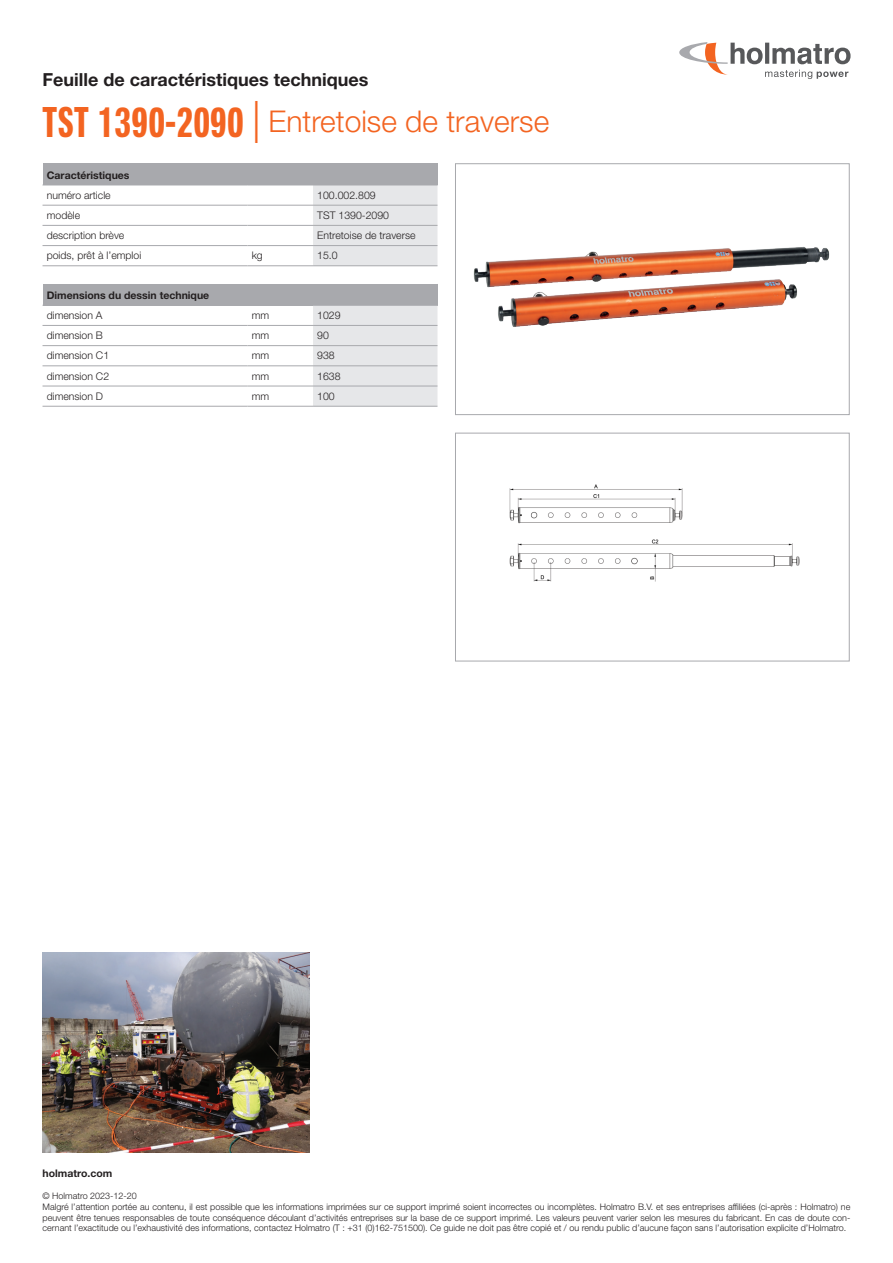
<style>
.page{position:relative;width:893px;height:1263px;background:#fff}
.page>*{position:absolute;margin:0;border:0;box-sizing:border-box;transform-origin:0 0}
.t1{font:300 30px "Helvetica Neue LT Std";color:#f36421}
.t2{font:700 18px "Helvetica Neue LT Std";color:#231f20}
.t3{font:300 10.5px "Helvetica Neue LT Std";color:#231f20}
.t4{font:700 10.5px "Helvetica Neue LT Std";color:#231f20}
.t5{font:300 9px/10.8px "Helvetica Neue LT Std";color:#231f20}
.s1{font-family:"Neue Helvetica Pro 79 Cm";font-weight:700;font-size:42px}
.s2{font-size:42px}
</style>
<div class="page">
<svg style="left:679px;top:42px;width:171px;height:37px"></svg>
<div style="left:43px;top:164px;width:394px;height:21px;background:#a8a9ad"></div>
<svg style="left:313px;top:164px;width:125px;height:102px"></svg>
<hr style="left:43px;top:185px;width:204px;height:1px;background:#a8a9ad">
<hr style="left:247px;top:185px;width:66px;height:1px;background:#a8a9ad">
<hr style="left:313px;top:185px;width:125px;height:1px;background:#a8a9ad">
<hr style="left:43px;top:205px;width:204px;height:1px;background:#a8a9ad">
<hr style="left:247px;top:205px;width:66px;height:1px;background:#a8a9ad">
<hr style="left:313px;top:205px;width:124px;height:1px;background:#a8a9ad">
<hr style="left:43px;top:225px;width:204px;height:1px;background:#a8a9ad">
<hr style="left:247px;top:225px;width:66px;height:1px;background:#a8a9ad">
<hr style="left:313px;top:225px;width:124px;height:1px;background:#a8a9ad">
<hr style="left:43px;top:265px;width:204px;height:1px;background:#a8a9ad">
<hr style="left:43px;top:245px;width:204px;height:1px;background:#a8a9ad">
<hr style="left:247px;top:265px;width:66px;height:1px;background:#a8a9ad">
<hr style="left:247px;top:245px;width:66px;height:1px;background:#a8a9ad">
<hr style="left:313px;top:265px;width:124px;height:1px;background:#a8a9ad">
<hr style="left:313px;top:245px;width:124px;height:1px;background:#a8a9ad">
<div style="left:43px;top:284px;width:394px;height:21px;background:#a8a9ad"></div>
<svg style="left:313px;top:284px;width:125px;height:122px"></svg>
<hr style="left:43px;top:305px;width:204px;height:1px;background:#a8a9ad">
<hr style="left:247px;top:305px;width:66px;height:1px;background:#a8a9ad">
<hr style="left:313px;top:305px;width:125px;height:1px;background:#a8a9ad">
<hr style="left:43px;top:325px;width:204px;height:1px;background:#a8a9ad">
<hr style="left:247px;top:325px;width:66px;height:1px;background:#a8a9ad">
<hr style="left:313px;top:325px;width:124px;height:1px;background:#a8a9ad">
<hr style="left:43px;top:345px;width:204px;height:1px;background:#a8a9ad">
<hr style="left:247px;top:345px;width:66px;height:1px;background:#a8a9ad">
<hr style="left:313px;top:345px;width:124px;height:1px;background:#a8a9ad">
<hr style="left:43px;top:366px;width:204px;height:1px;background:#a8a9ad">
<hr style="left:247px;top:366px;width:66px;height:1px;background:#a8a9ad">
<hr style="left:313px;top:366px;width:124px;height:1px;background:#a8a9ad">
<hr style="left:43px;top:406px;width:204px;height:1px;background:#a8a9ad">
<hr style="left:43px;top:386px;width:204px;height:1px;background:#a8a9ad">
<hr style="left:247px;top:406px;width:66px;height:1px;background:#a8a9ad">
<hr style="left:247px;top:386px;width:66px;height:1px;background:#a8a9ad">
<hr style="left:313px;top:406px;width:124px;height:1px;background:#a8a9ad">
<hr style="left:313px;top:386px;width:124px;height:1px;background:#a8a9ad">
<img style="left:43px;top:952px;width:266px;height:200px">
<img style="left:509px;top:484px;width:291px;height:98px">
<div style="left:455px;top:433px;width:394px;height:228px;border:1px solid #a8a9ad"></div>
<img style="left:473px;top:247px;width:357px;height:80px">
<div style="left:455px;top:164px;width:394px;height:251px;border:1px solid #a8a9ad"></div>
<h2 class="t2" style="left:43px;top:68px;width:327px">Feuille de caractéristiques techniques</h2>
<h1 class="t1" style="left:43px;top:103px;width:508px"><span class="s1">TST 1390-2090</span> <span class="s2">|</span> Entretoise de traverse</h1>
<p class="t4" style="left:47px;top:168px;width:84px">Caractéristiques</p>
<p class="t3" style="left:47px;top:189px;width:65px">numéro article</p>
<p class="t3" style="left:317px;top:189px;width:60px">100.002.809</p>
<p class="t3" style="left:47px;top:209px;width:35px">modèle</p>
<p class="t3" style="left:317px;top:209px;width:73px">TST 1390-2090</p>
<p class="t3" style="left:47px;top:229px;width:79px">description brève</p>
<p class="t3" style="left:317px;top:229px;width:100px">Entretoise de traverse</p>
<p class="t3" style="left:47px;top:249px;width:96px">poids, prêt à l’emploi</p>
<p class="t3" style="left:252px;top:249px;width:13px">kg</p>
<p class="t3" style="left:317px;top:249px;width:22px">15.0</p>
<p class="t4" style="left:47px;top:289px;width:164px">Dimensions du dessin technique</p>
<p class="t3" style="left:47px;top:309px;width:57px">dimension A</p>
<p class="t3" style="left:252px;top:309px;width:19px">mm</p>
<p class="t3" style="left:317px;top:309px;width:25px">1029</p>
<p class="t3" style="left:47px;top:329px;width:58px">dimension B</p>
<p class="t3" style="left:252px;top:329px;width:19px">mm</p>
<p class="t3" style="left:317px;top:329px;width:13px">90</p>
<p class="t3" style="left:47px;top:349px;width:64px">dimension C1</p>
<p class="t3" style="left:252px;top:349px;width:19px">mm</p>
<p class="t3" style="left:317px;top:349px;width:19px">938</p>
<p class="t3" style="left:47px;top:369px;width:64px">dimension C2</p>
<p class="t3" style="left:252px;top:369px;width:19px">mm</p>
<p class="t3" style="left:317px;top:369px;width:25px">1638</p>
<p class="t3" style="left:47px;top:390px;width:58px">dimension D</p>
<p class="t3" style="left:252px;top:390px;width:19px">mm</p>
<p class="t3" style="left:317px;top:390px;width:19px">100</p>
<p class="t4" style="left:43px;top:1167px;width:71px">holmatro.com</p>
<p class="t5" style="left:43px;top:1190px;width:809px">© Holmatro 2023-12-20<br>Malgré l’attention portée au contenu, il est possible que les informations imprimées sur ce support imprimé soient incorrectes ou incomplètes. Holmatro B.V. et ses entreprises affiliées (ci-après : Holmatro) ne peuvent être tenues responsables de toute conséquence découlant d’activités entreprises sur la base de ce support imprimé. Les valeurs peuvent varier selon les mesures du fabricant. En cas de doute con&shy;cernant l’exactitude ou l’exhaustivité des informations, contactez Holmatro (T : +31 (0)162-751500). Ce guide ne doit pas être copié et / ou rendu public d’aucune façon sans l’autorisation explicite d’Holmatro.</p>
</div>
